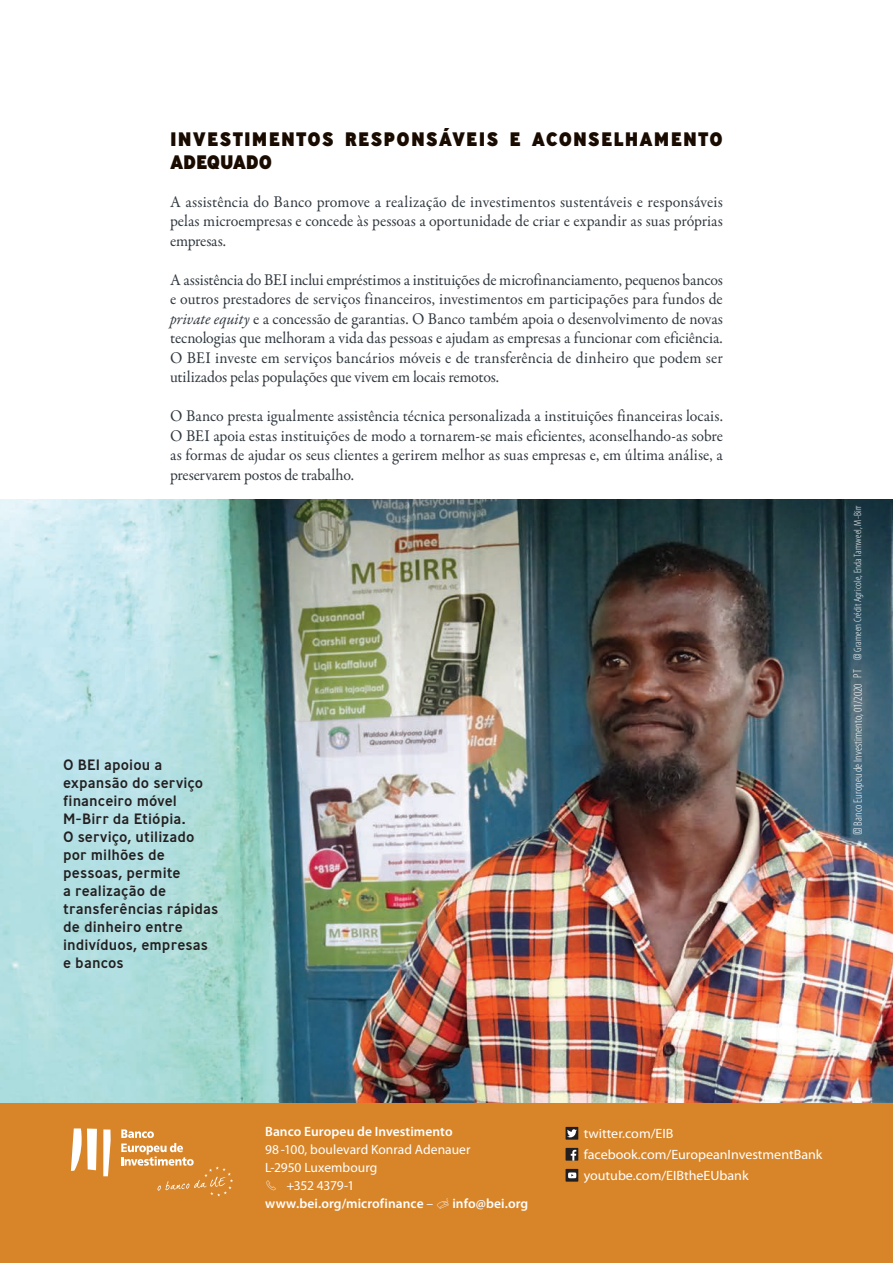
<style>
.page{position:relative;width:893px;height:1263px;background:#fff}
.page>*{position:absolute;margin:0;border:0;box-sizing:border-box;transform-origin:0 0}
.t1{font:800 19.5px/23.4px "Ministry";letter-spacing:.06em;color:#190b00;scale:.94 1}
.t2{font:16.5px/19.5px "Garamond Premr Pro";letter-spacing:-.005em;color:#313940;text-align:justify;scale:.96 1}
.t3{font:500 15px/18px "Ministry";letter-spacing:.005em;color:#231f20}
.t4{font:13.5px/21px "Myriad Pro";color:#fff;scale:1.04 1}
.t5{font:600 13.5px/18px "Myriad Pro";letter-spacing:.005em;color:#fff}
.t6{font:13.5px/18px "Myriad Pro";color:#fff}
.t7{font:300 condensed 10.5px "Myriad Pro";letter-spacing:.015em;color:#fff}
.s1{font-style:italic}
.s2{font-family:"Rift";font-weight:400;font-stretch:normal;font-size:12px}
.s3{font-size:12px}
.s4{font-family:"Rift";font-weight:400;font-stretch:normal}
.s5{font-weight:400}
</style>
<div class="page">
<img style="left:0;top:499px;width:893px;height:605px">
<div style="left:0;top:1104px;width:893px;height:159px;background:#d88529"></div>
<div style="left:566px;top:1127px;width:12px;height:13px;background:#231f20"></div>
<svg style="left:567px;top:1129px;width:10px;height:8px"></svg>
<div style="left:566px;top:1148px;width:12px;height:13px;background:#231f20"></div>
<svg style="left:571px;top:1150px;width:5px;height:11px"></svg>
<svg style="left:566px;top:1169px;width:12px;height:13px"></svg>
<svg style="left:568px;top:1172px;width:8px;height:6px"></svg>
<svg style="left:71px;top:1128px;width:26px;height:43px"></svg>
<svg style="left:103px;top:1129px;width:8px;height:47px"></svg>
<svg style="left:121px;top:1129px;width:112px;height:67px"></svg>
<p class="t1" style="left:170px;top:127px;width:590px">INVESTIMENTOS RESPONSÁVEIS E ACONSELHAMENTO<br>ADEQUADO</p>
<p class="t2" style="left:170px;top:192px;width:577px">A assistência do Banco promove a realização de investimentos sustentáveis e responsáveis pelas microempresas e concede às pessoas a oportunidade de criar e expandir as suas próprias empresas.</p>
<p class="t2" style="left:170px;top:270px;width:577px">A assistência do BEI inclui empréstimos a instituições de microfinanciamento, pequenos bancos e outros prestadores de serviços financeiros, investimentos em participações para fundos de <span class="s1">private equity</span> e a concessão de garantias. O Banco também apoia o desenvolvimento de novas tecnologias que melhoram a vida das pessoas e ajudam as empresas a funcionar com eficiência.<br>O BEI investe em serviços bancários móveis e de transferência de dinheiro que podem ser utilizados pelas populações que vivem em locais remotos.</p>
<p class="t2" style="left:170px;top:407px;width:577px">O Banco presta igualmente assistência técnica personalizada a instituições financeiras locais.<br>O BEI apoia estas instituições de modo a tornarem-se mais eficientes, aconselhando-as sobre as formas de ajudar os seus clientes a gerirem melhor as suas empresas e, em última análise, a preservarem postos de trabalho.</p>
<p class="t3" style="left:63px;top:756px;width:157px">O BEI apoiou a expansão do serviço financeiro móvel<br>M-Birr da Etiópia.<br>O serviço, utilizado por milhões de pessoas, permite<br>a realização de transferências rápidas de dinheiro entre indivíduos, empresas e bancos</p>
<p class="t7" style="left:852px;top:835px;width:331px;rotate:-90deg"><span class="s2">©</span> <span class="s3">Banco Europeu de Investimento, 01/2020 PT</span> <span class="s4">©</span> Grameen Crédit Agricole, Enda Tamweel, M-Birr</p>
<p class="t5" style="left:265px;top:1123px;width:189px">Banco Europeu de Investimento</p>
<p class="t6" style="left:265px;top:1141px;width:207px">98-100, boulevard Konrad Adenauer<br>L-2950 Luxembourg</p>
<p class="t5" style="left:265px;top:1177px;width:170px">✓ <span class="s5">+352 4379-1 </span>www.bei.org/microfinance <span class="s5">–</span></p>
<p class="t5" style="left:452px;top:1195px;width:77px">info@bei.org</p>
<p class="t4" style="left:584px;top:1123px;width:231px">twitter.com/EIB facebook.com/EuropeanInvestmentBank youtube.com/EIBtheEUbank</p>
</div>
